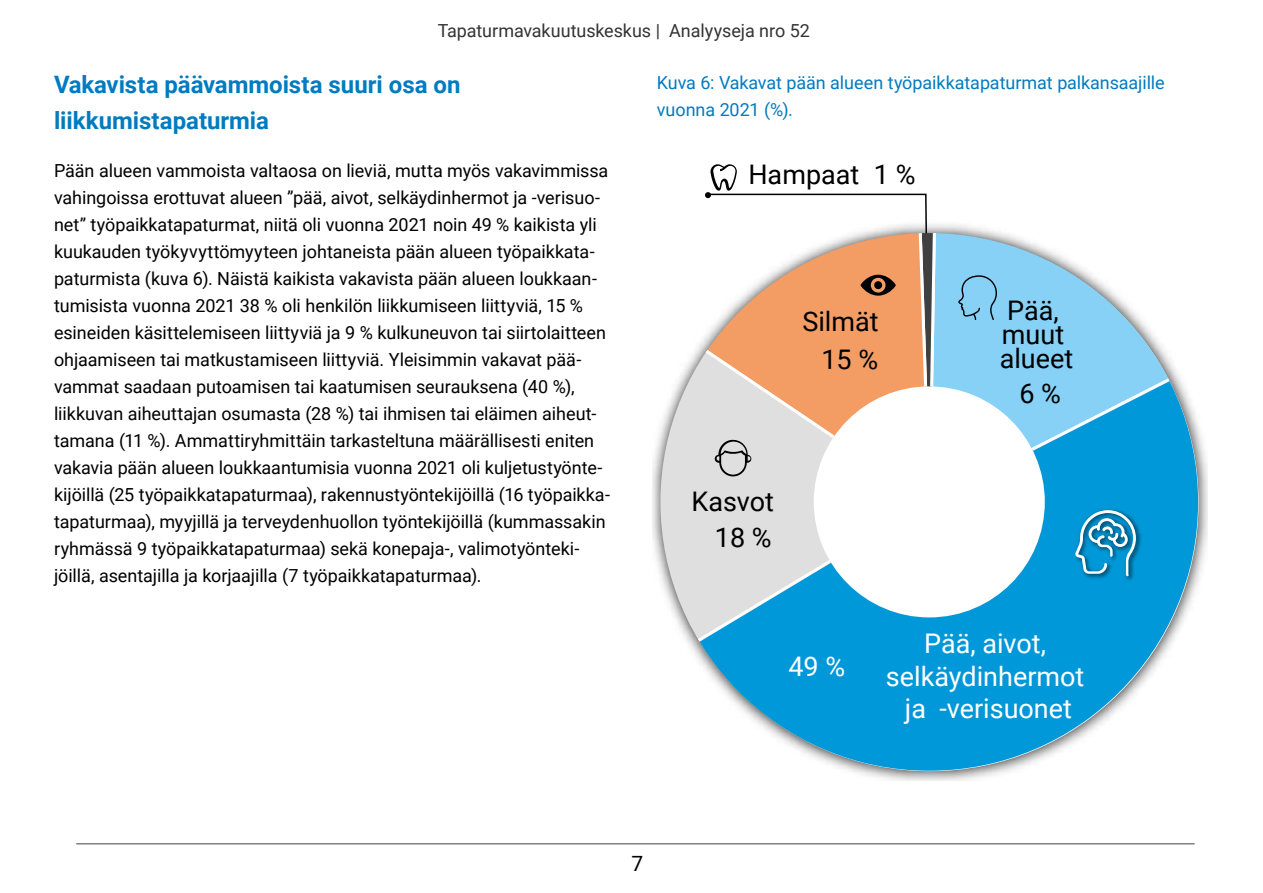
<style>
.page{position:relative;width:1263px;height:893px;background:#fff}
.page>*{position:absolute;margin:0;border:0;box-sizing:border-box;transform-origin:0 0}
.t1{font:27px/24px "Roboto";color:#000}
.t2{font:27px/32.4px "Roboto";color:#fff;text-align:center}
.H2_Väliotsikko{font:700 24px/36px "Roboto";color:#007bc0}
.t3{font:21px "Roboto";color:#000}
.P_Leipä{font:18px/27px "Roboto";letter-spacing:-.005em;color:#000}
.P_Kuvaotsikko{font:18px/27px "Roboto";letter-spacing:-.005em;color:#007bc0}
.t4{font:18px "Roboto";letter-spacing:-.005em;color:#333}
</style>
<div class="page">
<hr style="left:76px;top:843px;width:1118px;height:1px;background:#808080">
<img style="left:652px;top:224px;width:555px;height:557px">
<svg style="left:937px;top:233px;width:238px;height:142px"></svg>
<svg style="left:660px;top:346px;width:45px;height:299px"></svg>
<svg style="left:693px;top:375px;width:505px;height:396px"></svg>
<img style="left:1071px;top:507px;width:72px;height:77px">
<svg style="left:1075px;top:510px;width:61px;height:66px"></svg>
<svg style="left:958px;top:275px;width:39px;height:45px;background:#77bada"></svg>
<svg style="left:705px;top:164px;width:232px;height:341px"></svg>
<p class="t4" style="left:438px;top:18px;width:374px">Tapaturmavakuutuskeskus | Analyyseja nro 52</p>
<h2 class="H2_Väliotsikko" style="left:54px;top:66px;width:408px">Vakavista päävammoista suuri osa on liikkumistapaturmia</h2>
<p class="P_Leipä" style="left:54px;top:157px;width:557px">Pään alueen vammoista valtaosa on lieviä, mutta myös vakavimmissa vahingoissa erottuvat alueen ”pää, aivot, selkäydinhermot ja -verisuo&shy;net” työpaikkatapaturmat, niitä oli vuonna 2021 noin 49 % kaikista yli kuukauden työkyvyttömyyteen johtaneista pään alueen työpaikkata&shy;paturmista (kuva 6). Näistä kaikista vakavista pään alueen loukkaan&shy;tumisista vuonna 2021 38 % oli henkilön liikkumiseen liittyviä, 15 % esineiden käsittelemiseen liittyviä ja 9 % kulkuneuvon tai siirtolaitteen ohjaamiseen tai matkustamiseen liittyviä. Yleisimmin vakavat pää&shy;vammat saadaan putoamisen tai kaatumisen seurauksena (40 %), liikkuvan aiheuttajan osumasta (28 %) tai ihmisen tai eläimen aiheut&shy;tamana (11 %). Ammattiryhmittäin tarkasteltuna määrällisesti eniten vakavia pään alueen loukkaantumisia vuonna 2021 oli kuljetustyönte&shy;kijöillä (25 työpaikkatapaturmaa), rakennustyöntekijöillä (16 työpaikka&shy;tapaturmaa), myyjillä ja terveydenhuollon työntekijöillä (kummassakin ryhmässä 9 työpaikkatapaturmaa) sekä konepaja-, valimotyönteki&shy;jöillä, asentajilla ja korjaajilla (7 työpaikkatapaturmaa).</p>
<p class="P_Kuvaotsikko" style="left:657px;top:68px;width:509px">Kuva 6: Vakavat pään alueen työpaikkatapaturmat palkansaajille vuonna 2021 (%).</p>
<p class="t1" style="left:874px;top:162px;width:43px">1 %</p>
<p class="t1" style="left:748px;top:161px;width:112px">Hampaat</p>
<p class="t1" style="left:1000px;top:298px;width:75px">Pää, muut alueet</p>
<p class="t1" style="left:802px;top:308px;width:78px">Silmät</p>
<p class="t1" style="left:821px;top:346px;width:58px">15 %</p>
<p class="t1" style="left:1019px;top:381px;width:43px">6 %</p>
<p class="t1" style="left:691px;top:488px;width:84px">Kasvot</p>
<p class="t1" style="left:715px;top:524px;width:58px">18 %</p>
<p class="t3" style="left:631px;top:849px;width:13px">7</p>
<p class="t2" style="left:788px;top:649px;width:58px">49 %</p>
<p class="t2" style="left:886px;top:627px;width:200px">Pää, aivot, selkäydinhermot ja -verisuonet</p>
</div>
